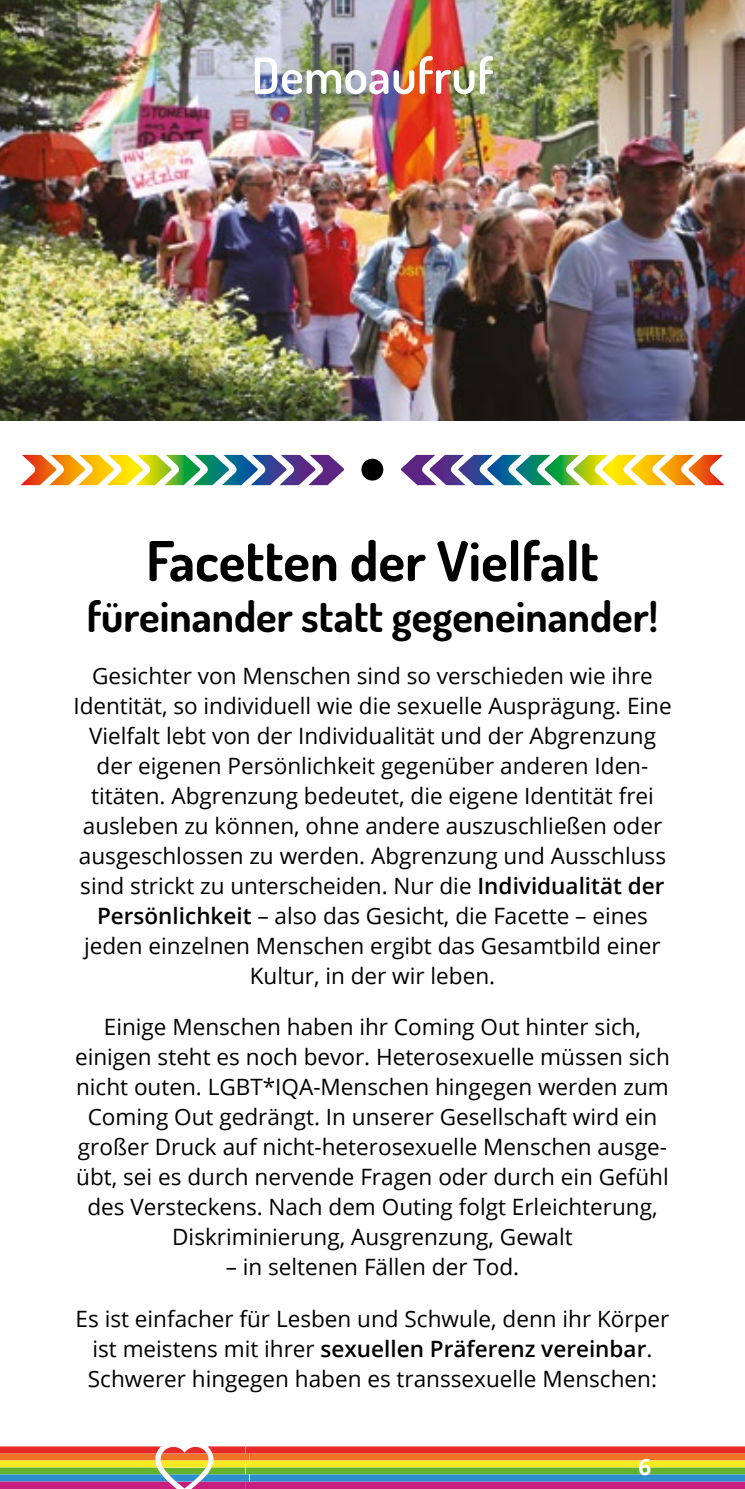
<style>
.page{position:relative;width:745px;height:1489px;background:#fff}
.page>*{position:absolute;margin:0;border:0;box-sizing:border-box;transform-origin:0 0}
.t1{font:700 55px "Dosis";color:#000}
.t2{font:600 50px "Dosis";color:#fff}
.t3{font:700 42.5px "Dosis";color:#000}
.t4{font:22.5px/30px "Open Sans";color:#000;text-align:center}
.t5{font:700 22.5px "Open Sans";color:#fff}
.s1{font-weight:600}
</style>
<div class="page">
<svg style="left:0;top:1446px;width:744px;height:42px;background:#b4845c"></svg>
<img style="left:0;top:0;width:744px;height:421px">
<div style="left:361px;top:458px;width:22px;height:22px;background:#000;border-radius:50%"></div>
<svg style="left:21px;top:455px;width:323px;height:30px"></svg>
<svg style="left:401px;top:455px;width:323px;height:30px"></svg>
<h2 class="t2" style="left:251px;top:43px;width:243px">Demoaufruf</h2>
<h1 class="t1" style="left:146px;top:525px;width:453px">Facetten der Vielfalt</h1>
<h3 class="t3" style="left:87px;top:589px;width:572px">füreinander statt gegeneinander!</h3>
<p class="t4" style="left:73px;top:660px;width:599px">Gesichter von Menschen sind so verschieden wie ihre Identität, so individuell wie die sexuelle Ausprägung. Eine Vielfalt lebt von der Individualität und der Abgrenzung der eigenen Persönlichkeit gegenüber anderen Iden&shy;titäten. Abgrenzung bedeutet, die eigene Identität frei ausleben zu können, ohne andere auszuschließen oder ausgeschlossen zu werden. Abgrenzung und Ausschluss sind strickt zu unterscheiden. Nur die <span class="s1">Individualität der Persönlichkeit</span> – also das Gesicht, die Facette – eines jeden einzelnen Menschen ergibt das Gesamtbild einer Kultur, in der wir leben.</p>
<p class="t4" style="left:75px;top:1011px;width:596px">Einige Menschen haben ihr Coming Out hinter sich, einigen steht es noch bevor. Heterosexuelle müssen sich nicht outen. LGBT*IQA-Menschen hingegen werden zum Coming Out gedrängt. In unserer Gesellschaft wird ein großer Druck auf nicht-heterosexuelle Menschen ausge&shy;übt, sei es durch nervende Fragen oder durch ein Gefühl des Versteckens. Nach dem Outing folgt Erleichterung, Diskriminierung, Ausgrenzung, Gewalt</p>
<p class="t4" style="left:225px;top:1251px;width:295px">– in seltenen Fällen der Tod.</p>
<p class="t4" style="left:75px;top:1302px;width:595px">Es ist einfacher für Lesben und Schwule, denn ihr Körper ist meistens mit ihrer <span class="s1">sexuellen Präferenz vereinbar</span>.<br>Schwerer hingegen haben es transsexuelle Menschen:</p>
<p class="t5" style="left:638px;top:1450px;width:14px">6</p>
</div>
